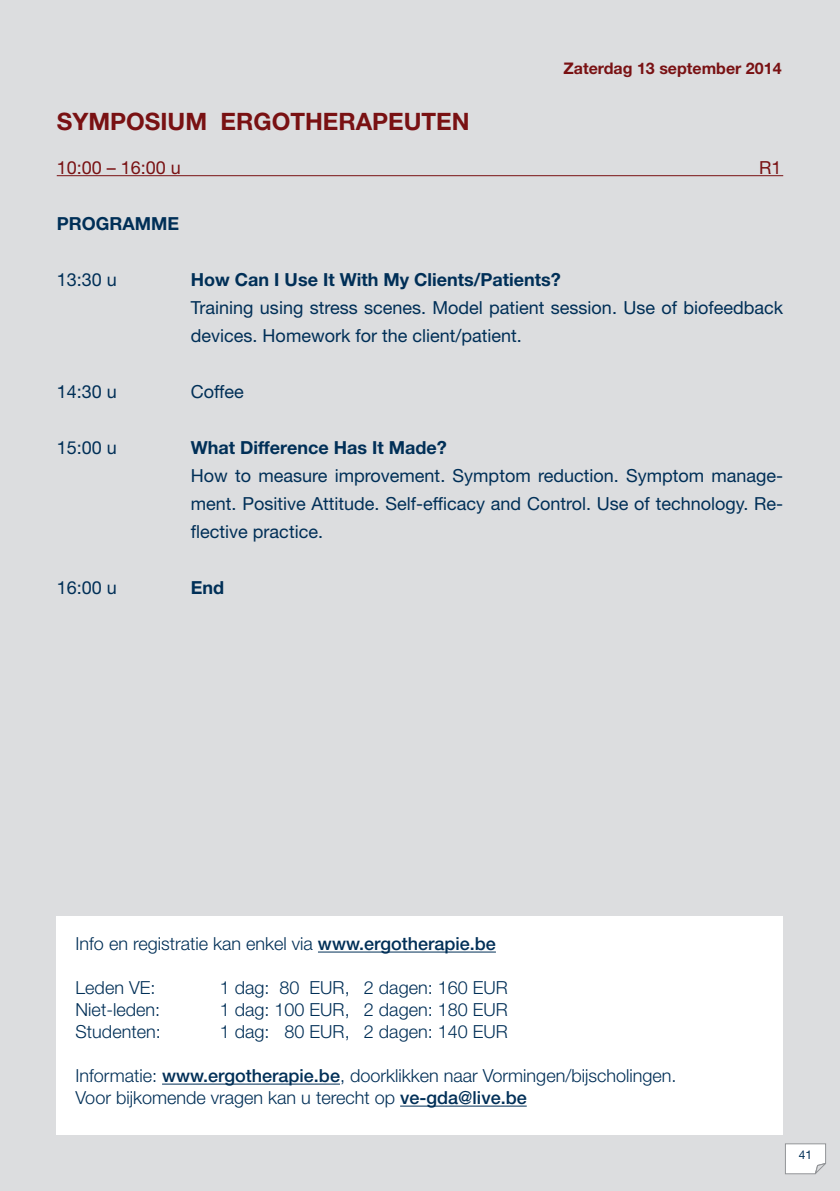
<style>
.page{position:relative;width:840px;height:1191px;background:#fff}
.page>*{position:absolute;margin:0;border:0;box-sizing:border-box;transform-origin:0 0}
.t1{font:700 24px "Helvetica Neue LT Std";color:#791113}
.t2{font:18px/28px "Helvetica Neue LT Std";color:#002f57}
.t3{font:300 18px/22px "Helvetica Neue LT Std";color:#002f57}
.t4{font:700 18px "Helvetica Neue LT Std";color:#002f57}
.t5{font:18px "Helvetica Neue LT Std";color:#791113}
.t6{font:700 16px "Helvetica Neue LT Std";color:#791113}
.t7{font:12px "Helvetica Neue LT Std";color:#002f57}
.s1{font-weight:500}
</style>
<div class="page">
<div style="left:0;top:0;width:839px;height:1191px;background:#dcdddf"></div>
<svg style="left:784px;top:1143px;width:42px;height:31px"></svg>
<hr style="left:57px;top:175px;width:725px;height:1px;background:#791113">
<div style="left:57px;top:916px;width:725px;height:218px;background:#fff"></div>
<hr style="left:318px;top:951px;width:177px;height:1px;background:#002f57">
<hr style="left:162px;top:1083px;width:178px;height:1px;background:#002f57">
<hr style="left:400px;top:1105px;width:126px;height:1px;background:#002f57">
<p class="t6" style="left:563px;top:58px;width:219px">Zaterdag 13 september 2014</p>
<h1 class="t1" style="left:57px;top:106px;width:414px">SYMPOSIUM ERGOTHERAPEUTEN</h1>
<p class="t5" style="left:57px;top:157px;width:126px">10:00 – 16:00 u</p>
<p class="t5" style="left:758px;top:157px;width:24px">R1</p>
<p class="t4" style="left:57px;top:212px;width:124px">PROGRAMME</p>
<p class="t2" style="left:57px;top:265px;width:62px">13:30 u</p>
<p class="t4" style="left:191px;top:268px;width:371px">How Can I Use It With My Clients/Patients?</p>
<p class="t2" style="left:191px;top:293px;width:593px">Training using stress scenes. Model patient session. Use of biofeedback devices. Homework for the client/patient.</p>
<p class="t2" style="left:57px;top:377px;width:62px">14:30 u</p>
<p class="t2" style="left:191px;top:377px;width:54px">Coffee</p>
<p class="t2" style="left:57px;top:433px;width:62px">15:00 u</p>
<p class="t4" style="left:191px;top:436px;width:257px">What Difference Has It Made?</p>
<p class="t2" style="left:191px;top:461px;width:593px;text-align:justify">How to measure improvement. Symptom reduction. Symptom manage&shy;ment. Positive Attitude. Self-efficacy and Control. Use of technology. Re&shy;flective practice.</p>
<p class="t2" style="left:57px;top:573px;width:62px">16:00 u</p>
<p class="t4" style="left:191px;top:576px;width:35px">End</p>
<p class="t3" style="left:76px;top:932px;width:421px">Info en registratie kan enkel via <span class="s1">www.ergotherapie.be</span></p>
<p class="t3" style="left:76px;top:976px;width:81px">Leden VE:</p>
<p class="t3" style="left:220px;top:976px;width:289px">1 dag: 80 EUR, 2 dagen: 160 EUR</p>
<p class="t3" style="left:76px;top:998px;width:86px">Niet-leden:</p>
<p class="t3" style="left:220px;top:998px;width:289px">1 dag: 100 EUR, 2 dagen: 180 EUR</p>
<p class="t3" style="left:76px;top:1020px;width:87px">Studenten:</p>
<p class="t3" style="left:220px;top:1020px;width:289px">1 dag: 80 EUR, 2 dagen: 140 EUR</p>
<p class="t3" style="left:76px;top:1064px;width:602px">Informatie: <span class="s1">www.ergotherapie.be</span>, doorklikken naar Vormingen/bijscholingen.<br>Voor bijkomende vragen kan u terecht op <span class="s1">ve-gda@live.be</span></p>
<p class="t7" style="left:798px;top:1147px;width:15px">41</p>
</div>
